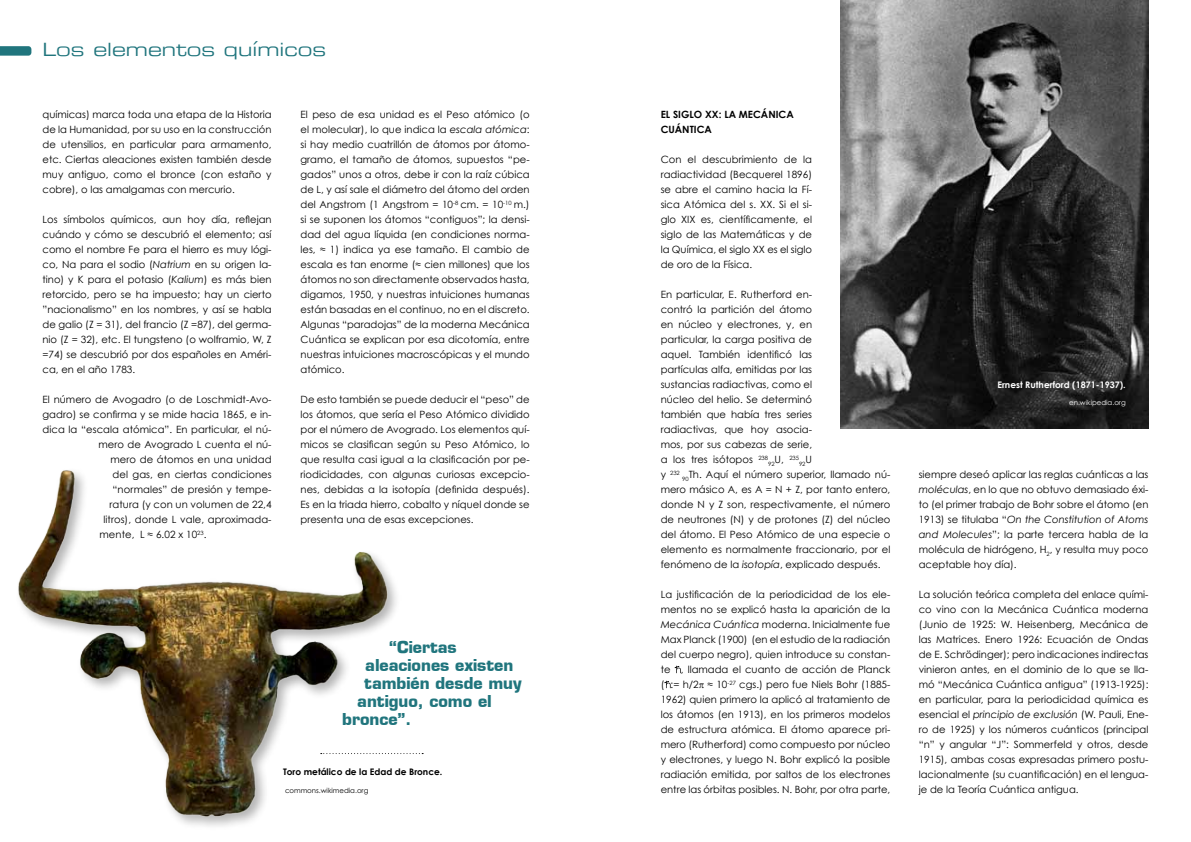
<style>
.page{position:relative;width:1191px;height:842px;background:#fff}
.page>*{position:absolute;margin:0;border:0;box-sizing:border-box;transform-origin:0 0}
.t1{font:18px "Eurostile Extended Two";color:#20757d}
.t2{font:700 16px "Eurostile";color:#20757d}
.t3{font:10px/15px "Century Gothic";color:#000;text-align:justify}
.t4{font:700 10px/15px "Century Gothic";color:#000}
.t5{font:700 9px "Century Gothic";color:#000}
.t6{font:700 9px "Century Gothic";color:#fff}
.t7{font:7px "Century Gothic";color:#000}
.t8{font:7px "Century Gothic";color:#fff}
.t9{font:5.8px "Century Gothic";color:#000}
.s1{font-style:italic}
.s2{font-size:10px}
</style>
<div class="page">
<img style="left:18px;top:470px;width:406px;height:356px">
<svg style="left:674px;top:666px;width:7px;height:7px"></svg>
<svg style="left:664px;top:681px;width:6px;height:7px"></svg>
<svg style="left:0;top:46px;width:31px;height:10px"></svg>
<svg style="left:321px;top:753px;width:102px;height:1px"></svg>
<img style="left:840px;top:0;width:308px;height:428px">
<h1 class="t1" style="left:43px;top:37px;width:285px">Los elementos químicos</h1>
<p class="t3" style="left:43px;top:107px;width:231px">químicas) marca toda una etapa de la Historia de la Humanidad, por su uso en la construcción de utensilios, en particular para armamento, etc. Ciertas aleaciones existen también desde muy antiguo, como el bronce (con estaño y cobre), o las amalgamas con mercurio.</p>
<p class="t3" style="left:43px;top:212px;width:231px">Los símbolos químicos, aun hoy día, reflejan cuándo y cómo se descubrió el elemento; así como el nombre Fe para el hierro es muy lógi&shy;co, Na para el sodio (<span class="s1">Natrium</span> en su origen la&shy;tino) y K para el potasio (<span class="s1">Kalium</span>) es más bien retorcido, pero se ha impuesto; hay un cierto ”nacionalismo” en los nombres, y así se habla de galio (Z = 31), del francio (Z =87), del germa&shy;nio (Z = 32), etc. El tungsteno (o wolframio, W, Z =74) se descubrió por dos españoles en Améri&shy;ca, en el año 1783.</p>
<p class="t3" style="left:43px;top:392px;width:231px">El número de Avogadro (o de Loschmidt-Avo-</p>
<p class="t3" style="left:43px;top:407px;width:230px">gadro) se confirma y se mide hacia 1865, e in-</p>
<p class="t3" style="left:43px;top:422px;width:230px">dica la “escala atómica”. En particular, el nú-</p>
<p class="t3" style="left:99px;top:437px;width:174px">mero de Avogrado L cuenta el nú-</p>
<p class="t3" style="left:111px;top:452px;width:163px">mero de átomos en una unidad</p>
<p class="t3" style="left:113px;top:467px;width:161px">del gas, en ciertas condiciones</p>
<p class="t3" style="left:113px;top:482px;width:161px">“normales” de presión y tempe-</p>
<p class="t3" style="left:110px;top:497px;width:164px">ratura (y con un volumen de 22,4</p>
<p class="t3" style="left:104px;top:512px;width:169px">litros), donde L vale, aproximada-</p>
<p class="t3" style="left:100px;top:527px;width:108px">mente, L ≈ 6.02 x 10<sup>23</sup>.</p>
<p class="t3" style="left:300px;top:107px;width:231px">El peso de esa unidad es el Peso atómico (o el molecular), lo que indica la <span class="s1">escala atómica</span>: si hay medio cuatrillón de átomos por átomo&shy;gramo, el tamaño de átomos, supuestos “pe&shy;gados” unos a otros, debe ir con la raíz cúbica de L, y así sale el diámetro del átomo del orden del Angstrom (1 Angstrom = 10<sup>-8</sup> cm. = 10<sup>-10</sup> m.) si se suponen los átomos “contiguos”; la densi&shy;dad del agua líquida (en condiciones norma&shy;les, ≈ 1) indica ya ese tamaño. El cambio de escala es tan enorme (≈ cien millones) que los átomos no son directamente observados hasta, digamos, 1950, y nuestras intuiciones humanas están basadas en el continuo, no en el discreto.<br>Algunas “paradojas” de la moderna Mecánica Cuántica se explican por esa dicotomía, entre nuestras intuiciones macroscópicas y el mundo atómico.</p>
<p class="t3" style="left:300px;top:392px;width:231px">De esto también se puede deducir el “peso” de los átomos, que sería el Peso Atómico dividido por el número de Avogrado. Los elementos quí&shy;micos se clasifican según su Peso Atómico, lo que resulta casi igual a la clasificación por pe&shy;riodicidades, con algunas curiosas excepcio&shy;nes, debidas a la isotopía (definida después).<br>Es en la triada hierro, cobalto y níquel donde se presenta una de esas excepciones.</p>
<h2 class="t2" style="left:389px;top:636px;width:69px">“Ciertas</h2>
<h2 class="t2" style="left:365px;top:654px;width:150px">aleaciones existen</h2>
<h2 class="t2" style="left:364px;top:672px;width:159px">también desde muy</h2>
<h2 class="t2" style="left:357px;top:690px;width:136px">antiguo, como el</h2>
<h2 class="t2" style="left:342px;top:708px;width:70px">bronce”.</h2>
<p class="t5" style="left:283px;top:766px;width:161px">Toro metálico de la Edad de Bronce.</p>
<p class="t7" style="left:285px;top:786px;width:85px">commons.wikimedia.org</p>
<p class="t4" style="left:660px;top:107px;width:134px">EL SIGLO XX: LA MECÁNICA<br>CUÁNTICA</p>
<p class="t3" style="left:660px;top:152px;width:153px">Con el descubrimiento de la radiactividad (Becquerel 1896) se abre el camino hacia la Fí&shy;sica Atómica del s. XX. Si el si&shy;glo XIX es, científicamente, el siglo de las Matemáticas y de la Química, el siglo XX es el siglo de oro de la Física.</p>
<p class="t3" style="left:660px;top:287px;width:153px">En particular, E. Rutherford en&shy;contró la partición del átomo en núcleo y electrones, y, en particular, la carga positiva de aquel. También identificó las partículas alfa, emitidas por las sustancias radiactivas, como el núcleo del helio. Se determinó también que había tres series radiactivas, que hoy asocia&shy;mos, por sus cabezas de serie, a los tres isótopos <sup>238</sup></p>
<p class="t9" style="left:768px;top:454px;width:32px">92<span class="s2">U,</span> 235</p>
<p class="t9" style="left:799px;top:461px;width:15px">92<sup>U</sup></p>
<p class="t3" style="left:660px;top:467px;width:231px;text-indent:22px"><sub>90</sub>Th. Aquí el número superior, llamado nú&shy;mero másico A, es A = N + Z, por tanto entero, donde N y Z son, respectivamente, el número de neutrones (N) y de protones (Z) del núcleo del átomo. El Peso Atómico de una especie o elemento es normalmente fraccionario, por el fenómeno de la <span class="s1">isotopía</span>, explicado después.</p>
<p class="t3" style="left:660px;top:587px;width:231px">La justificación de la periodicidad de los ele&shy;mentos no se explicó hasta la aparición de la <span class="s1">Mecánica Cuántica</span> moderna. Inicialmente fue Max Planck (1900) (en el estudio de la radiación del cuerpo negro), quien introduce su constan&shy;te , llamada el cuanto de acción de Planck ( := h/2 ≈ 10<sup>-27</sup> cgs.) pero fue Niels Bohr (1885- 1962) quien primero la aplicó al tratamiento de los átomos (en 1913), en los primeros modelos de estructura atómica. El átomo aparece pri&shy;mero (Rutherford) como compuesto por núcleo y electrones, y luego N. Bohr explicó la posible radiación emitida, por saltos de los electrones entre las órbitas posibles. N. Bohr, por otra parte,</p>
<p class="t9" style="left:660px;top:469px;width:21px"><span class="s2">y</span> 232</p>
<p class="t6" style="left:997px;top:379px;width:130px">Ernest Rutherford (1871-1937).</p>
<p class="t8" style="left:1069px;top:399px;width:58px">en.wikipedia.org</p>
<p class="t3" style="left:918px;top:467px;width:231px">siempre deseó aplicar las reglas cuánticas a las <span class="s1">moléculas</span>, en lo que no obtuvo demasiado éxi&shy;to (el primer trabajo de Bohr sobre el átomo (en 1913) se titulaba “<span class="s1">On the Constitution of Atoms and Molecules</span>”; la parte tercera habla de la molécula de hidrógeno, H<sub>2</sub>, y resulta muy poco aceptable hoy día).</p>
<p class="t3" style="left:918px;top:587px;width:231px">La solución teórica completa del enlace quími&shy;co vino con la Mecánica Cuántica moderna (Junio de 1925: W. Heisenberg, Mecánica de las Matrices. Enero 1926: Ecuación de Ondas de E. Schrödinger); pero indicaciones indirectas vinieron antes, en el dominio de lo que se lla&shy;mó “Mecánica Cuántica antigua” (1913-1925): en particular, para la periodicidad química es esencial el <span class="s1">principio de exclusión</span> (W. Pauli, Ene&shy;ro de 1925) y los números cuánticos (principal “n” y angular “J”: Sommerfeld y otros, desde 1915), ambas cosas expresadas primero postu&shy;lacionalmente (su cuantificación) en el lengua&shy;je de la Teoría Cuántica antigua.</p>
</div>
